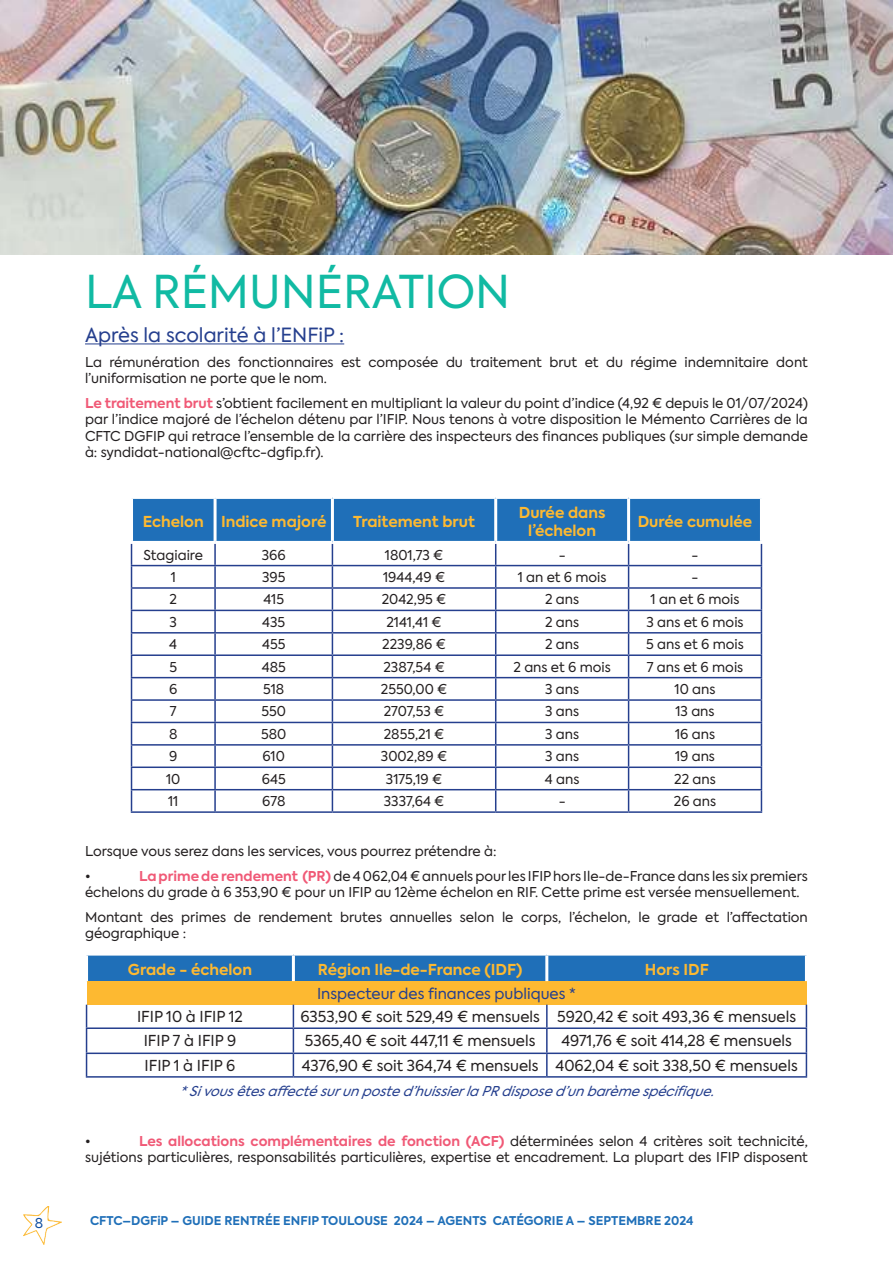
<style>
.page{position:relative;width:893px;height:1263px;background:#fff}
.page>*{position:absolute;margin:0;border:0;box-sizing:border-box;transform-origin:0 0}
.t1{font:45px "Axiforma";color:#11baa3}
.t2{font:19.5px "Axiforma";color:#253f8e}
.t3{font:15px "Axiforma";color:#231f20}
.t4{font:700 15px/18px "Axiforma";color:#fdb931;text-align:center}
.t5{font:15px "Axiforma";color:#253f8e}
.t6{font:13.5px/16.2px "Axiforma";color:#231f20}
.t7{font:italic 13.5px "Axiforma";color:#253f8e}
.t8{font:13.5px "Axiforma";color:#0d4da1}
.t9{font:700 12px "Axiforma";color:#1f6fb8}
.s1{font-weight:700;color:#f05976}
</style>
<div class="page">
<img style="left:23px;top:1206px;width:38px;height:38px">
<img style="left:0;top:0;width:893px;height:254px">
<hr style="left:85px;top:343px;width:259px;height:1px;background:#253f8e">
<svg style="left:131px;top:497px;width:631px;height:314px"></svg>
<hr style="left:131px;top:811px;width:84px;height:2px;background:#253f8e">
<hr style="left:215px;top:811px;width:117px;height:2px;background:#253f8e">
<hr style="left:332px;top:811px;width:164px;height:2px;background:#253f8e">
<hr style="left:496px;top:811px;width:133px;height:2px;background:#253f8e">
<hr style="left:629px;top:811px;width:133px;height:2px;background:#253f8e">
<div style="left:88px;top:955px;width:717px;height:26px;background:#1f6fb8"></div>
<div style="left:87px;top:981px;width:719px;height:24px;background:#fdb931"></div>
<hr style="left:292px;top:955px;width:3px;height:26px;background:#fff">
<hr style="left:545px;top:955px;width:3px;height:26px;background:#fff">
<hr style="left:546px;top:1005px;width:2px;height:22px;background:#253f8e">
<hr style="left:86px;top:1027px;width:207px;height:2px;background:#253f8e">
<hr style="left:293px;top:1027px;width:254px;height:2px;background:#253f8e">
<hr style="left:547px;top:1027px;width:260px;height:2px;background:#253f8e">
<hr style="left:546px;top:1029px;width:2px;height:23px;background:#253f8e">
<hr style="left:86px;top:1052px;width:207px;height:2px;background:#253f8e">
<svg style="left:86px;top:1005px;width:1px;height:71px"></svg>
<hr style="left:293px;top:1052px;width:254px;height:2px;background:#253f8e">
<svg style="left:293px;top:1005px;width:1px;height:71px"></svg>
<hr style="left:547px;top:1052px;width:260px;height:2px;background:#253f8e">
<hr style="left:546px;top:1054px;width:2px;height:22px;background:#253f8e">
<svg style="left:806px;top:1005px;width:1px;height:71px"></svg>
<hr style="left:86px;top:1076px;width:207px;height:2px;background:#253f8e">
<hr style="left:293px;top:1076px;width:254px;height:2px;background:#253f8e">
<hr style="left:547px;top:1076px;width:260px;height:2px;background:#253f8e">
<h1 class="t1" style="left:85px;top:263px;width:427px">LA RÉMUNÉRATION</h1>
<h2 class="t2" style="left:85px;top:323px;width:261px">Après la scolarité à l’ENFiP :</h2>
<p class="t6" style="left:85px;top:354px;width:724px">La rémunération des fonctionnaires est composée du traitement brut et du régime indemnitaire dont l’uniformisation ne porte que le nom.</p>
<p class="t6" style="left:85px;top:395px;width:724px;text-align:justify"><span class="s1">Le traitement brut</span> s’obtient facilement en multipliant la valeur du point d’indice (4,92 € depuis le 01/07/2024) par l’indice majoré de l’échelon détenu par l’IFIP. Nous tenons à votre disposition le Mémento Carrières de la CFTC DGFIP qui retrace l’ensemble de la carrière des inspecteurs des finances publiques (sur simple demande à: syndidat-national@cftc-dgfip.fr).</p>
<p class="t4" style="left:143px;top:513px;width:185px">Echelon Indice majoré</p>
<p class="t4" style="left:353px;top:513px;width:123px">Traitement brut</p>
<p class="t4" style="left:519px;top:504px;width:88px">Durée dans l’échelon</p>
<p class="t4" style="left:638px;top:513px;width:116px">Durée cumulée</p>
<p class="t6" style="left:144px;top:547px;width:61px">Stagiaire</p>
<p class="t6" style="left:262px;top:547px;width:25px">366</p>
<p class="t6" style="left:385px;top:547px;width:60px">1801,73 €</p>
<p class="t6" style="left:559px;top:547px;width:8px">-</p>
<p class="t6" style="left:691px;top:547px;width:8px">-</p>
<p class="t6" style="left:171px;top:569px;width:7px">1</p>
<p class="t6" style="left:262px;top:569px;width:25px">395</p>
<p class="t6" style="left:383px;top:569px;width:64px">1944,49 €</p>
<p class="t6" style="left:518px;top:569px;width:90px">1 an et 6 mois</p>
<p class="t6" style="left:691px;top:569px;width:8px">-</p>
<p class="t6" style="left:170px;top:592px;width:9px">2</p>
<p class="t6" style="left:263px;top:592px;width:22px">415</p>
<p class="t6" style="left:382px;top:592px;width:66px">2042,95 €</p>
<p class="t6" style="left:545px;top:592px;width:36px">2 ans</p>
<p class="t6" style="left:651px;top:592px;width:90px">1 an et 6 mois</p>
<p class="t6" style="left:170px;top:614px;width:9px">3</p>
<p class="t6" style="left:262px;top:614px;width:25px">435</p>
<p class="t6" style="left:386px;top:614px;width:57px">2141,41 €</p>
<p class="t6" style="left:545px;top:614px;width:36px">2 ans</p>
<p class="t6" style="left:646px;top:614px;width:99px">3 ans et 6 mois</p>
<p class="t6" style="left:169px;top:636px;width:9px">4</p>
<p class="t6" style="left:262px;top:636px;width:25px">455</p>
<p class="t6" style="left:382px;top:636px;width:65px">2239,86 €</p>
<p class="t6" style="left:545px;top:636px;width:36px">2 ans</p>
<p class="t6" style="left:646px;top:636px;width:99px">5 ans et 6 mois</p>
<p class="t6" style="left:169px;top:659px;width:9px">5</p>
<p class="t6" style="left:262px;top:659px;width:26px">485</p>
<p class="t6" style="left:383px;top:659px;width:63px">2387,54 €</p>
<p class="t6" style="left:513px;top:659px;width:99px">2 ans et 6 mois</p>
<p class="t6" style="left:647px;top:659px;width:98px">7 ans et 6 mois</p>
<p class="t6" style="left:169px;top:681px;width:10px">6</p>
<p class="t6" style="left:263px;top:681px;width:23px">518</p>
<p class="t6" style="left:381px;top:681px;width:68px">2550,00 €</p>
<p class="t6" style="left:545px;top:681px;width:36px">3 ans</p>
<p class="t6" style="left:675px;top:681px;width:42px">10 ans</p>
<p class="t6" style="left:170px;top:704px;width:8px">7</p>
<p class="t6" style="left:261px;top:704px;width:26px">550</p>
<p class="t6" style="left:384px;top:704px;width:62px">2707,53 €</p>
<p class="t6" style="left:545px;top:704px;width:36px">3 ans</p>
<p class="t6" style="left:675px;top:704px;width:41px">13 ans</p>
<p class="t6" style="left:169px;top:726px;width:10px">8</p>
<p class="t6" style="left:261px;top:726px;width:27px">580</p>
<p class="t6" style="left:384px;top:726px;width:62px">2855,21 €</p>
<p class="t6" style="left:545px;top:726px;width:36px">3 ans</p>
<p class="t6" style="left:675px;top:726px;width:42px">16 ans</p>
<p class="t6" style="left:169px;top:748px;width:10px">9</p>
<p class="t6" style="left:263px;top:748px;width:24px">610</p>
<p class="t6" style="left:381px;top:748px;width:68px">3002,89 €</p>
<p class="t6" style="left:545px;top:748px;width:36px">3 ans</p>
<p class="t6" style="left:675px;top:748px;width:42px">19 ans</p>
<p class="t6" style="left:166px;top:771px;width:16px">10</p>
<p class="t6" style="left:262px;top:771px;width:25px">645</p>
<p class="t6" style="left:386px;top:771px;width:58px">3175,19 €</p>
<p class="t6" style="left:545px;top:771px;width:36px">4 ans</p>
<p class="t6" style="left:674px;top:771px;width:43px">22 ans</p>
<p class="t6" style="left:168px;top:793px;width:12px">11</p>
<p class="t6" style="left:262px;top:793px;width:25px">678</p>
<p class="t6" style="left:384px;top:793px;width:62px">3337,64 €</p>
<p class="t6" style="left:559px;top:793px;width:8px">-</p>
<p class="t6" style="left:674px;top:793px;width:44px">26 ans</p>
<p class="t6" style="left:85px;top:839px;width:413px;line-height:24.8px">Lorsque vous serez dans les services, vous pourrez prétendre à: •</p>
<p class="t6" style="left:85px;top:868px;width:724px;text-indent:54px"><span class="s1">La prime de rendement (PR)</span> de 4 062,04 € annuels pour les IFIP hors Ile-de-France dans les six premiers échelons du grade à 6 353,90 € pour un IFIP au 12ème échelon en RIF. Cette prime est versée mensuellement.</p>
<p class="t6" style="left:85px;top:909px;width:724px">Montant des primes de rendement brutes annuelles selon le corps, l’échelon, le grade et l’affectation géographique :</p>
<p class="t4" style="left:128px;top:961px;width:126px">Grade - échelon</p>
<p class="t4" style="left:318px;top:961px;width:206px">Région Ile-de-France (IDF)</p>
<p class="t4" style="left:645px;top:961px;width:65px">Hors IDF</p>
<p class="t5" style="left:317px;top:984px;width:260px">Inspecteur des finances publiques *</p>
<p class="t3" style="left:137px;top:1007px;width:107px">IFIP 10 à IFIP 12</p>
<p class="t3" style="left:300px;top:1007px;width:497px">6353,90 € soit 529,49 € mensuels 5920,42 € soit 493,36 € mensuels</p>
<p class="t3" style="left:144px;top:1031px;width:94px">IFIP 7 à IFIP 9</p>
<p class="t3" style="left:305px;top:1031px;width:232px">5365,40 € soit 447,11 € mensuels</p>
<p class="t3" style="left:561px;top:1031px;width:232px">4971,76 € soit 414,28 € mensuels</p>
<p class="t3" style="left:145px;top:1056px;width:92px">IFIP 1 à IFIP 6</p>
<p class="t3" style="left:302px;top:1056px;width:497px">4376,90 € soit 364,74 € mensuels 4062,04 € soit 338,50 € mensuels</p>
<p class="t7" style="left:179px;top:1083px;width:542px">*Sivousêtesaffectésurunposted’huissierlaPRdisposed’unbarèmespécifique.</p>
<p class="t6" style="left:85px;top:1133px;width:724px;text-align:right"><span class="s1">Les allocations complémentaires de fonction (ACF)</span> déterminées selon 4 critères soit technicité, sujétions particulières, responsabilités particulières, expertise et encadrement. La plupart des IFIP disposent</p>
<p class="t6" style="left:85px;top:1133px;width:7px">•</p>
<p class="t8" style="left:35px;top:1214px;width:10px">8</p>
<p class="t9" style="left:90px;top:1212px;width:605px">CFTC–DGFiP – GUIDE RENTRÉE ENFIP TOULOUSE 2024 – AGENTS CATÉGORIE A – SEPTEMBRE 2024</p>
</div>
